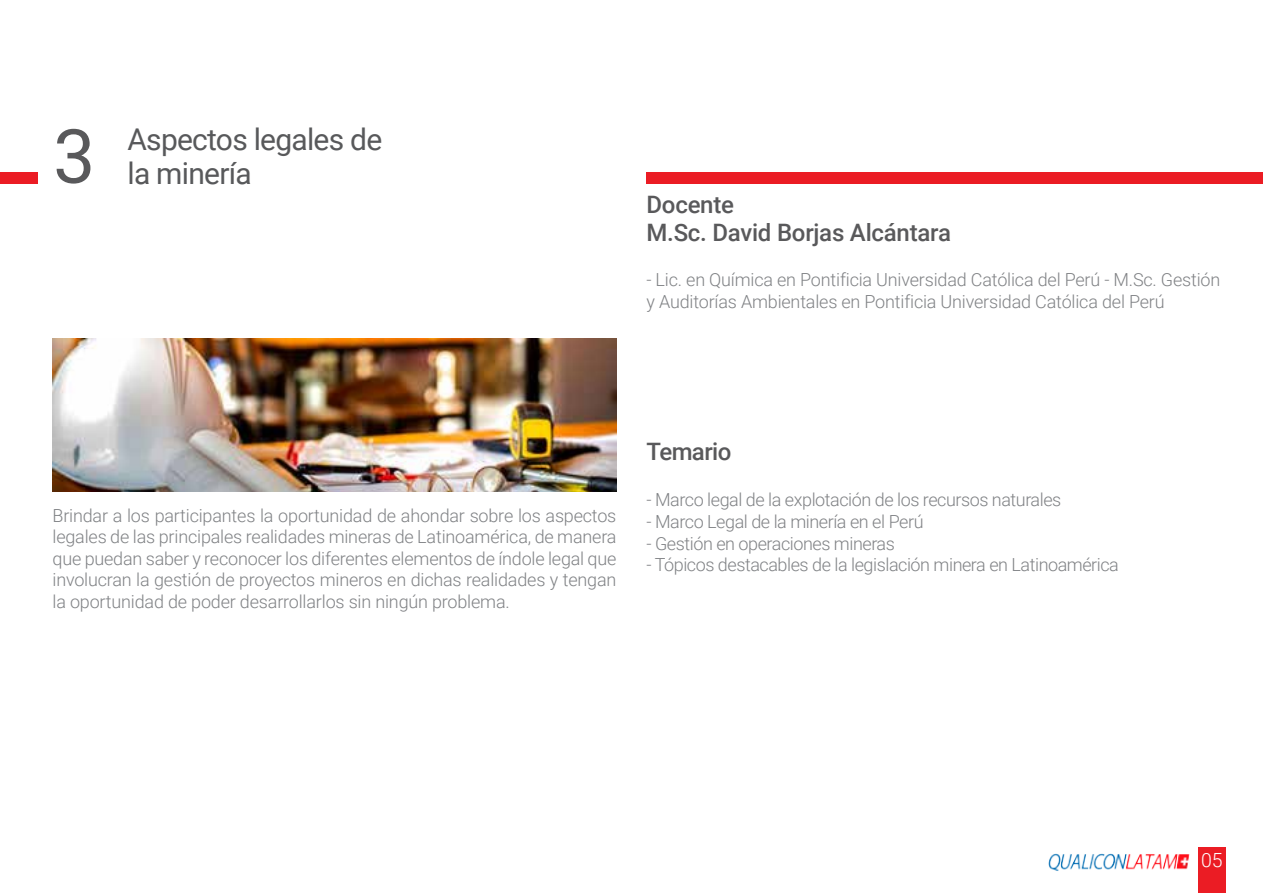
<style>
.page{position:relative;width:1263px;height:893px;background:#fff}
.page>*{position:absolute;margin:0;border:0;box-sizing:border-box;transform-origin:0 0}
.t1{font:75px "Roboto";color:#59595b}
.t2{font:30px "Roboto";letter-spacing:-.025em;color:#58595b}
.t3{font:500 24px/28.8px "Roboto";letter-spacing:-.01em;color:#59595b}
.t4{font:300 19.5px "Roboto";color:#fff}
.t5{font:300 18px/21.6px "Roboto";letter-spacing:-.015em;color:#808285;text-align:justify}
</style>
<div class="page">
<div style="left:1198px;top:848px;width:27px;height:45px;background:#eb1c24"></div>
<img style="left:1048px;top:853px;width:142px;height:18px">
<img style="left:52px;top:338px;width:564px;height:153px">
<div style="left:0;top:172px;width:38px;height:11px;background:#eb1c24"></div>
<div style="left:646px;top:172px;width:617px;height:11px;background:#eb1c24"></div>
<h1 class="t1" style="left:53px;top:104px;width:44px">3</h1>
<h2 class="t2" style="left:128px;top:119px;width:256px">Aspectos legales de</h2>
<h2 class="t2" style="left:128px;top:152px;width:126px">la minería</h2>
<h3 class="t3" style="left:646px;top:189px;width:306px">Docente<br>M.Sc. David Borjas Alcántara</h3>
<p class="t5" style="left:646px;top:268px;width:575px">- Lic. en Química en Pontificia Universidad Católica del Perú - M.Sc. Gestión y Auditorías Ambientales en Pontificia Universidad Católica del Perú</p>
<p class="t5" style="left:52px;top:504px;width:565px">Brindar a los participantes la oportunidad de ahondar sobre los aspectos legales de las principales realidades mineras de Latinoamérica, de manera que puedan saber y reconocer los diferentes elementos de índole legal que involucran la gestión de proyectos mineros en dichas realidades y tengan la oportunidad de poder desarrollarlos sin ningún problema.</p>
<h3 class="t3" style="left:646px;top:436px;width:86px">Temario</h3>
<p class="t5" style="left:646px;top:488px;width:416px">- Marco legal de la explotación de los recursos naturales</p>
<p class="t5" style="left:646px;top:510px;width:279px">- Marco Legal de la minería en el Perú</p>
<p class="t5" style="left:646px;top:532px;width:250px">- Gestión en operaciones mineras</p>
<p class="t5" style="left:646px;top:553px;width:474px">- Tópicos destacables de la legislación minera en Latinoamérica</p>
<p class="t4" style="left:1201px;top:847px;width:23px">05</p>
</div>
